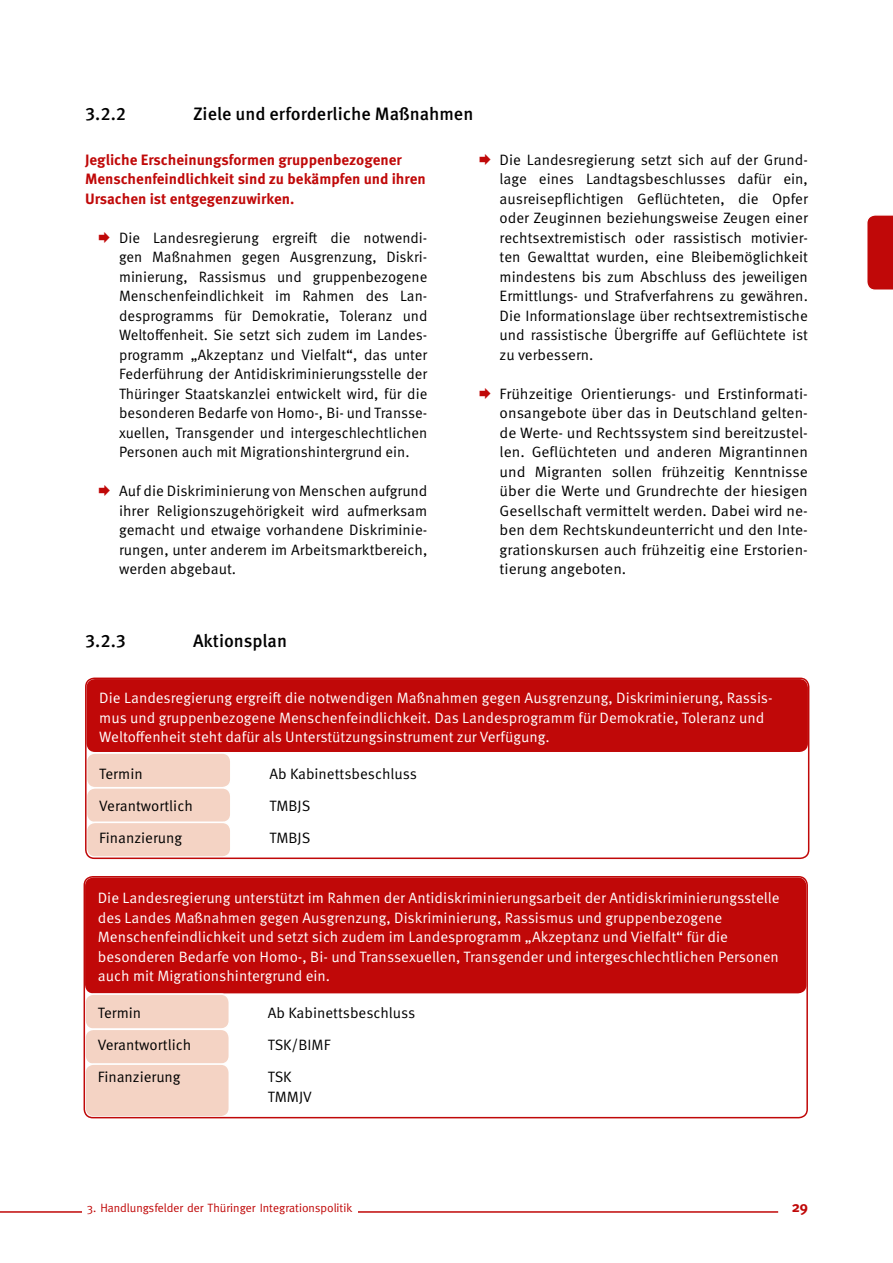
<style>
.page{position:relative;width:893px;height:1263px;background:#fff}
.page>*{position:absolute;margin:0;border:0;box-sizing:border-box;transform-origin:0 0}
.t1{font:500 18px "Meta OT";color:#000}
.t2{font:15px/19.5px "Meta OT Norm";color:#000;text-align:justify}
.t3{font:15px/19.5px "Meta OT Norm";color:#fff}
.t4{font:700 15px/19.5px "Meta OT";color:#c00808}
.t5{font:700 15px "Meta";color:#c00808}
.t6{font:12px "Meta";color:#c00808}
</style>
<div class="page">
<hr style="left:0;top:1211px;width:778px;height:2px;background:#c00808">
<svg style="left:867px;top:215px;width:26px;height:75px;background:#c21313"></svg>
<div style="left:82px;top:1202px;width:275px;height:22px;background:#fff"></div>
<div style="left:87px;top:679px;width:721px;height:73px;background:#c00808;border-radius:9px"></div>
<div style="left:87px;top:753px;width:144px;height:35px;background:#f4d3c4;border-radius:9px"></div>
<div style="left:86px;top:752px;width:146px;height:36px;border:2px solid #fff;border-radius:9px"></div>
<div style="left:87px;top:788px;width:144px;height:34px;background:#f4d3c4;border-radius:9px"></div>
<div style="left:86px;top:787px;width:146px;height:36px;border:2px solid #fff;border-radius:9px"></div>
<div style="left:87px;top:822px;width:144px;height:35px;background:#f4d3c4;border-radius:9px"></div>
<div style="left:86px;top:822px;width:146px;height:36px;border:2px solid #fff;border-radius:9px"></div>
<div style="left:85px;top:677px;width:724px;height:182px;border:2px solid #c00808;border-radius:9px"></div>
<div style="left:85px;top:877px;width:721px;height:116px;background:#c00808;border-radius:9px"></div>
<div style="left:85px;top:994px;width:144px;height:35px;background:#f4d3c4;border-radius:9px"></div>
<div style="left:84px;top:993px;width:146px;height:37px;border:2px solid #fff;border-radius:9px"></div>
<div style="left:85px;top:1029px;width:144px;height:35px;background:#f4d3c4;border-radius:9px"></div>
<div style="left:84px;top:1028px;width:146px;height:37px;border:2px solid #fff;border-radius:9px"></div>
<div style="left:85px;top:1064px;width:144px;height:53px;background:#f4d3c4;border-radius:9px"></div>
<div style="left:84px;top:1063px;width:146px;height:54px;border:2px solid #fff;border-radius:9px"></div>
<div style="left:84px;top:876px;width:724px;height:242px;border:2px solid #c00808;border-radius:9px"></div>
<p class="t1" style="left:85px;top:102px;width:43px">3.2.2</p>
<p class="t1" style="left:193px;top:102px;width:282px">Ziele und erforderliche Maßnahmen</p>
<p class="t4" style="left:85px;top:150px;width:342px">Jegliche Erscheinungsformen gruppenbezogener<br>Menschenfeindlichkeit sind zu bekämpfen und ihren<br>Ursachen ist entgegenzuwirken.</p>
<p class="t2" style="left:119px;top:228px;width:310px">Die Landesregierung ergreift die notwendi&shy;gen Maßnahmen gegen Ausgrenzung, Diskri&shy;minierung, Rassismus und gruppenbezogene Menschenfeindlichkeit im Rahmen des Lan&shy;desprogramms für Demokratie, Toleranz und Weltoffenheit. Sie setzt sich zudem im Landes&shy;programm „Akzeptanz und Vielfalt“, das unter Federführung der Antidiskriminierungsstelle der Thüringer Staatskanzlei entwickelt wird, für die besonderen Bedarfe von Homo-, Bi- und Transse&shy;xuellen, Transgender und intergeschlechtlichen Personen auch mit Migrationshintergrund ein.</p>
<p class="t2" style="left:119px;top:481px;width:310px">Auf die Diskriminierung von Menschen aufgrund ihrer Religionszugehörigkeit wird aufmerksam gemacht und etwaige vorhandene Diskriminie&shy;rungen, unter anderem im Arbeitsmarktbereich, werden abgebaut.</p>
<p class="t1" style="left:85px;top:630px;width:43px">3.2.3</p>
<p class="t1" style="left:193px;top:630px;width:95px">Aktionsplan</p>
<p class="t2" style="left:500px;top:150px;width:310px">Die Landesregierung setzt sich auf der Grund&shy;lage eines Landtagsbeschlusses dafür ein, ausreisepflichtigen Geflüchteten, die Opfer oder Zeuginnen beziehungsweise Zeugen einer rechtsextremistisch oder rassistisch motivier&shy;ten Gewalttat wurden, eine Bleibemöglichkeit mindestens bis zum Abschluss des jeweiligen Ermittlungs- und Strafverfahrens zu gewähren.<br>Die Informationslage über rechtsextremistische und rassistische Übergriffe auf Geflüchtete ist zu verbessern.</p>
<p class="t2" style="left:500px;top:384px;width:310px">Frühzeitige Orientierungs- und Erstinformati&shy;onsangebote über das in Deutschland gelten&shy;de Werte- und Rechtssystem sind bereitzustel&shy;len. Geflüchteten und anderen Migrantinnen und Migranten sollen frühzeitig Kenntnisse über die Werte und Grundrechte der hiesigen Gesellschaft vermittelt werden. Dabei wird ne&shy;ben dem Rechtskundeunterricht und den Inte&shy;grationskursen auch frühzeitig eine Erstorien&shy;tierung angeboten.</p>
<p class="t3" style="left:99px;top:688px;width:675px">Die Landesregierung ergreift die notwendigen Maßnahmen gegen Ausgrenzung, Diskriminierung, Rassis&shy;mus und gruppenbezogene Menschenfeindlichkeit. Das Landesprogramm für Demokratie, Toleranz und<br>Weltoffenheit steht dafür als Unterstützungsinstrument zur Verfügung.</p>
<p class="t2" style="left:99px;top:764px;width:45px">Termin</p>
<p class="t2" style="left:269px;top:764px;width:149px">Ab Kabinettsbeschluss</p>
<p class="t2" style="left:99px;top:796px;width:95px">Verantwortlich</p>
<p class="t2" style="left:269px;top:796px;width:43px">TMBJS</p>
<p class="t2" style="left:99px;top:828px;width:84px">Finanzierung</p>
<p class="t2" style="left:269px;top:828px;width:43px">TMBJS</p>
<p class="t3" style="left:98px;top:888px;width:683px">Die Landesregierung unterstützt im Rahmen der Antidiskriminierungsarbeit der Antidiskriminierungsstelle des Landes Maßnahmen gegen Ausgrenzung, Diskriminierung, Rassismus und gruppenbezogene Menschenfeindlichkeit und setzt sich zudem im Landesprogramm „Akzeptanz und Vielfalt“ für die besonderen Bedarfe von Homo-, Bi- und Transsexuellen, Transgender und intergeschlechtlichen Personen auch mit Migrationshintergrund ein.</p>
<p class="t2" style="left:98px;top:1003px;width:45px">Termin</p>
<p class="t2" style="left:268px;top:1003px;width:149px">Ab Kabinettsbeschluss</p>
<p class="t2" style="left:98px;top:1035px;width:95px">Verantwortlich</p>
<p class="t2" style="left:268px;top:1035px;width:64px">TSK/BIMF</p>
<p class="t2" style="left:98px;top:1067px;width:84px">Finanzierung</p>
<p class="t2" style="left:268px;top:1067px;width:45px">TSK<br>TMMJV</p>
<p class="t6" style="left:87px;top:1201px;width:267px">3. Handlungsfelder der Thüringer Integrationspolitik</p>
<p class="t5" style="left:792px;top:1198px;width:18px">29</p>
</div>
